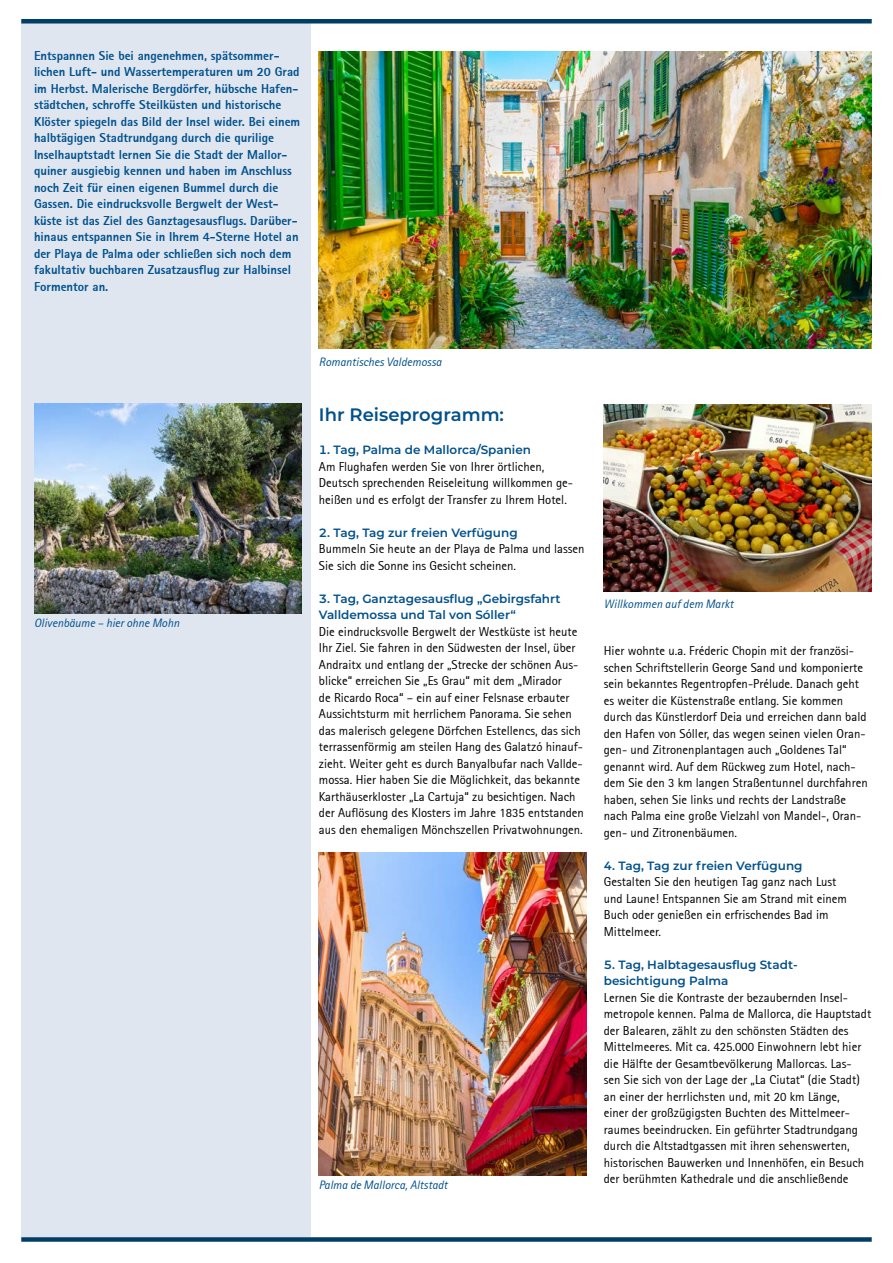
<style>
.page{position:relative;width:893px;height:1263px;background:#fff}
.page>*{position:absolute;margin:0;border:0;box-sizing:border-box;transform-origin:0 0}
.t1{font:600 18px "Montserrat";color:#00508c}
.t2{font:12.75px/16.5px "Rotis Sans Serif";color:#000}
.t3{font:800 12.75px/16.5px "Rotis Sans Serif";color:#00508c}
.t4{font:600 12px/16.5px "Montserrat";color:#00508c}
.t5{font:italic 12px "Rotis Sans Serif";color:#00508c}
</style>
<div class="page">
<div style="left:21px;top:24px;width:289px;height:1213px;background:#dfe6f0"></div>
<div style="left:21px;top:19px;width:851px;height:5px;background:#003e66"></div>
<div style="left:21px;top:1237px;width:851px;height:5px;background:#003e66"></div>
<img style="left:319px;top:51px;width:553px;height:298px">
<img style="left:319px;top:853px;width:268px;height:322px">
<img style="left:604px;top:404px;width:268px;height:187px">
<img style="left:34px;top:404px;width:268px;height:209px">
<p class="t3" style="left:34px;top:47px;width:268px">Entspannen Sie bei angenehmen, spätsommer&shy;lichen Luft- und Wassertemperaturen um 20 Grad im Herbst. Malerische Bergdörfer, hübsche Hafen&shy;städtchen, schroffe Steilküsten und historische Klöster spiegeln das Bild der Insel wider. Bei einem halbtägigen Stadtrundgang durch die qurilige Inselhauptstadt lernen Sie die Stadt der Mallor&shy;quiner ausgiebig kennen und haben im Anschluss noch Zeit für einen eigenen Bummel durch die Gassen. Die eindrucksvolle Bergwelt der West&shy;küste ist das Ziel des Ganztagesausflugs. Darüber&shy;hinaus entspannen Sie in Ihrem 4-Sterne Hotel an der Playa de Palma oder schließen sich noch dem fakultativ buchbaren Zusatzausflug zur Halbinsel Formentor an.</p>
<p class="t5" style="left:34px;top:616px;width:147px">Olivenbäume – hier ohne Mohn</p>
<p class="t5" style="left:319px;top:354px;width:124px">Romantisches Valdemossa</p>
<h1 class="t1" style="left:319px;top:402px;width:187px">Ihr Reiseprogramm:</h1>
<p class="t4" style="left:319px;top:441px;width:214px">1. Tag, Palma de Mallorca/Spanien</p>
<p class="t2" style="left:319px;top:458px;width:256px">Am Flughafen werden Sie von Ihrer örtlichen,<br>Deutsch sprechenden Reiseleitung willkommen ge&shy;heißen und es erfolgt der Transfer zu Ihrem Hotel.</p>
<p class="t4" style="left:319px;top:524px;width:200px">2. Tag, Tag zur freien Verfügung</p>
<p class="t2" style="left:319px;top:541px;width:267px">Bummeln Sie heute an der Playa de Palma und lassen<br>Sie sich die Sonne ins Gesicht scheinen.</p>
<p class="t4" style="left:319px;top:590px;width:243px">3. Tag, Ganztagesausflug „Gebirgsfahrt<br>Valldemossa und Tal von Sóller“</p>
<p class="t2" style="left:319px;top:623px;width:267px">Die eindrucksvolle Bergwelt der Westküste ist heute Ihr Ziel. Sie fahren in den Südwesten der Insel, über Andraitx und entlang der „Strecke der schönen Aus&shy;blicke“ erreichen Sie „Es Grau“ mit dem „Mirador<br>de Ricardo Roca“ – ein auf einer Felsnase erbauter Aussichtsturm mit herrlichem Panorama. Sie sehen das malerisch gelegene Dörfchen Estellencs, das sich terrassenförmig am steilen Hang des Galatzó hinauf&shy;zieht. Weiter geht es durch Banyalbufar nach Vallde&shy;mossa. Hier haben Sie die Möglichkeit, das bekannte Karthäuserkloster „La Cartuja“ zu besichtigen. Nach der Auflösung des Klosters im Jahre 1835 entstanden aus den ehemaligen Mönchszellen Privatwohnungen.</p>
<p class="t5" style="left:319px;top:1178px;width:130px">Palma de Mallorca, Altstadt</p>
<p class="t5" style="left:604px;top:597px;width:131px">Willkommen auf dem Markt</p>
<p class="t2" style="left:604px;top:642px;width:265px">Hier wohnte u.a. Fréderic Chopin mit der französi&shy;schen Schriftstellerin George Sand und komponierte sein bekanntes Regentropfen-Prélude. Danach geht es weiter die Küstenstraße entlang. Sie kommen durch das Künstlerdorf Deia und erreichen dann bald den Hafen von Sóller, das wegen seinen vielen Oran&shy;gen- und Zitronenplantagen auch „Goldenes Tal“ genannt wird. Auf dem Rückweg zum Hotel, nach&shy;dem Sie den 3 km langen Straßentunnel durchfahren haben, sehen Sie links und rechts der Landstraße nach Palma eine große Vielzahl von Mandel-, Oran&shy;gen- und Zitronenbäumen.</p>
<p class="t4" style="left:604px;top:857px;width:200px">4. Tag, Tag zur freien Verfügung</p>
<p class="t2" style="left:604px;top:873px;width:245px">Gestalten Sie den heutigen Tag ganz nach Lust und Laune! Entspannen Sie am Strand mit einem Buch oder genießen ein erfrischendes Bad im Mittelmeer.</p>
<p class="t4" style="left:604px;top:956px;width:196px">5. Tag, Halbtagesausflug Stadt&shy;besichtigung Palma</p>
<p class="t2" style="left:604px;top:989px;width:269px">Lernen Sie die Kontraste der bezaubernden Insel&shy;metropole kennen. Palma de Mallorca, die Hauptstadt der Balearen, zählt zu den schönsten Städten des Mittelmeeres. Mit ca. 425.000 Einwohnern lebt hier die Hälfte der Gesamtbevölkerung Mallorcas. Las&shy;sen Sie sich von der Lage der „La Ciutat“ (die Stadt) an einer der herrlichsten und, mit 20 km Länge,<br>einer der großzügigsten Buchten des Mittelmeer&shy;raumes beeindrucken. Ein geführter Stadtrundgang durch die Altstadtgassen mit ihren sehenswerten, historischen Bauwerken und Innenhöfen, ein Besuch der berühmten Kathedrale und die anschließende</p>
</div>
